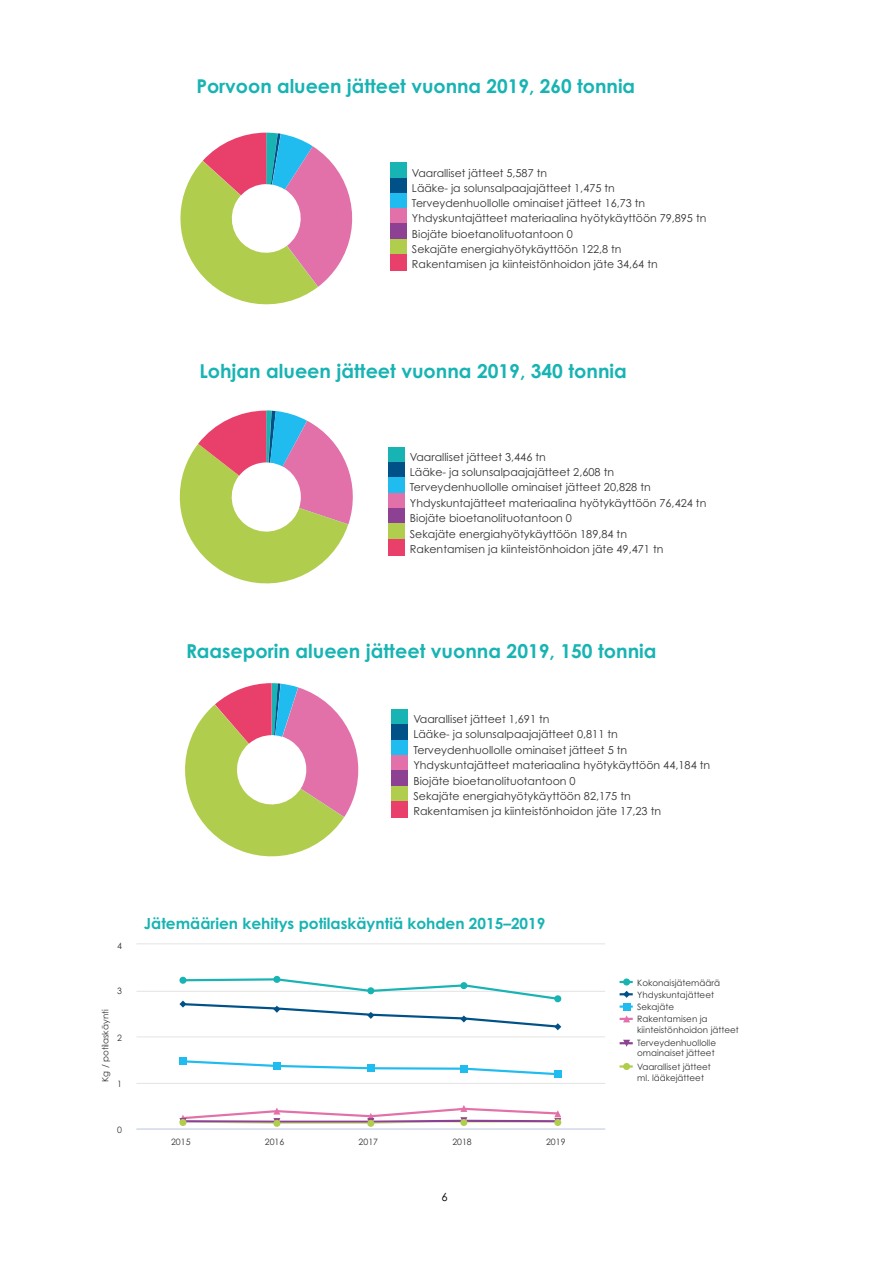
<style>
.page{position:relative;width:893px;height:1263px;background:#fff}
.page>*{position:absolute;margin:0;border:0;box-sizing:border-box;transform-origin:0 0}
.t1{font:700 19.2px "Century Gothic Pro";color:#18b3b3}
.t2{font:700 19.05px "Century Gothic Pro";color:#18b3b3}
.t3{font:700 15.3px "Century Gothic Pro";color:#18b3b3}
.t4{font:11.25px "Century Gothic Pro";color:#000}
.t5{font:10.95px/15.3px "Century Gothic Pro";color:#333}
.t6{font:8.85px/12.3px "Century Gothic Pro";color:#333}
</style>
<div class="page">
<svg style="left:180px;top:133px;width:173px;height:172px"></svg>
<div style="left:390px;top:163px;width:16px;height:16px;background:#18b3b3"></div>
<div style="left:390px;top:178px;width:16px;height:16px;background:#005188"></div>
<div style="left:390px;top:193px;width:16px;height:16px;background:#21bcef"></div>
<div style="left:390px;top:208px;width:16px;height:17px;background:#e271a9"></div>
<div style="left:390px;top:224px;width:16px;height:16px;background:#8d4192"></div>
<div style="left:390px;top:239px;width:16px;height:16px;background:#b1cd4d"></div>
<div style="left:390px;top:254px;width:16px;height:16px;background:#e9406b"></div>
<svg style="left:179px;top:410px;width:174px;height:174px"></svg>
<div style="left:388px;top:447px;width:16px;height:16px;background:#18b3b3"></div>
<div style="left:388px;top:462px;width:16px;height:17px;background:#005188"></div>
<div style="left:388px;top:477px;width:16px;height:17px;background:#21bcef"></div>
<div style="left:388px;top:493px;width:16px;height:16px;background:#e271a9"></div>
<div style="left:388px;top:508px;width:16px;height:17px;background:#8d4192"></div>
<div style="left:388px;top:524px;width:16px;height:16px;background:#b1cd4d"></div>
<div style="left:388px;top:539px;width:16px;height:16px;background:#e9406b"></div>
<svg style="left:185px;top:683px;width:174px;height:174px"></svg>
<div style="left:391px;top:709px;width:17px;height:16px;background:#18b3b3"></div>
<div style="left:391px;top:724px;width:17px;height:17px;background:#005188"></div>
<div style="left:391px;top:740px;width:17px;height:16px;background:#21bcef"></div>
<div style="left:391px;top:755px;width:17px;height:17px;background:#e271a9"></div>
<div style="left:391px;top:771px;width:17px;height:16px;background:#8d4192"></div>
<div style="left:391px;top:786px;width:17px;height:16px;background:#b1cd4d"></div>
<div style="left:391px;top:801px;width:17px;height:17px;background:#e9406b"></div>
<hr style="left:136px;top:1083px;width:469px;height:1px;background:#e6e6e6">
<hr style="left:136px;top:1036px;width:469px;height:1px;background:#e6e6e6">
<hr style="left:136px;top:991px;width:469px;height:1px;background:#e6e6e6">
<hr style="left:136px;top:943px;width:469px;height:1px;background:#e6e6e6">
<hr style="left:136px;top:1128px;width:469px;height:1px;background:#ccd6eb">
<svg style="left:186px;top:1059px;width:374px;height:16px"></svg>
<div style="left:179px;top:1057px;width:7px;height:8px;background:#21bcef"></div>
<div style="left:273px;top:1063px;width:7px;height:7px;background:#21bcef"></div>
<div style="left:367px;top:1064px;width:7px;height:7px;background:#21bcef"></div>
<div style="left:460px;top:1065px;width:7px;height:7px;background:#21bcef"></div>
<div style="left:554px;top:1071px;width:7px;height:7px;background:#21bcef"></div>
<svg style="left:179px;top:1105px;width:382px;height:20px"></svg>
<div style="left:179px;top:1119px;width:7px;height:7px;background:#b1cd4d;border-radius:50%"></div>
<div style="left:273px;top:1120px;width:7px;height:7px;background:#b1cd4d;border-radius:50%"></div>
<div style="left:367px;top:1120px;width:7px;height:7px;background:#b1cd4d;border-radius:50%"></div>
<div style="left:460px;top:1119px;width:7px;height:7px;background:#b1cd4d;border-radius:50%"></div>
<div style="left:554px;top:1119px;width:7px;height:7px;background:#b1cd4d;border-radius:50%"></div>
<svg style="left:620px;top:981px;width:13px;height:2px"></svg>
<div style="left:623px;top:978px;width:7px;height:7px;background:#18b3b3;border-radius:50%"></div>
<svg style="left:620px;top:991px;width:13px;height:7px"></svg>
<svg style="left:620px;top:1005px;width:13px;height:3px"></svg>
<div style="left:623px;top:1003px;width:7px;height:7px;background:#21bcef"></div>
<svg style="left:620px;top:1015px;width:13px;height:7px"></svg>
<svg style="left:620px;top:1040px;width:13px;height:7px"></svg>
<svg style="left:620px;top:1065px;width:13px;height:2px"></svg>
<div style="left:623px;top:1063px;width:7px;height:7px;background:#b1cd4d;border-radius:50%"></div>
<svg style="left:179px;top:977px;width:382px;height:53px"></svg>
<h2 class="t2" style="left:196px;top:74px;width:440px">Porvoon alueen jätteet vuonna 2019, 260 tonnia</h2>
<p class="t5" style="left:412px;top:165px;width:296px">Vaaralliset jätteet 5,587 tn<br>Lääke- ja solunsalpaajajätteet 1,475 tn Terveydenhuollolle ominaiset jätteet 16,73 tn Yhdyskuntajätteet materiaalina hyötykäyttöön 79,895 tn Biojäte bioetanolituotantoon 0<br>Sekajäte energiahyötykäyttöön 122,8 tn<br>Rakentamisen ja kiinteistönhoidon jäte 34,64 tn</p>
<h1 class="t1" style="left:199px;top:359px;width:429px">Lohjan alueen jätteet vuonna 2019, 340 tonnia</h1>
<p class="t5" style="left:410px;top:449px;width:298px">Vaaralliset jätteet 3,446 tn<br>Lääke- ja solunsalpaajajätteet 2,608 tn Terveydenhuollolle ominaiset jätteet 20,828 tn Yhdyskuntajätteet materiaalina hyötykäyttöön 76,424 tn Biojäte bioetanolituotantoon 0<br>Sekajäte energiahyötykäyttöön 189,84 tn<br>Rakentamisen ja kiinteistönhoidon jäte 49,471 tn</p>
<h1 class="t1" style="left:186px;top:639px;width:472px">Raaseporin alueen jätteet vuonna 2019, 150 tonnia</h1>
<p class="t5" style="left:413px;top:711px;width:298px">Vaaralliset jätteet 1,691 tn<br>Lääke- ja solunsalpaajajätteet 0,811 tn Terveydenhuollolle ominaiset jätteet 5 tn Yhdyskuntajätteet materiaalina hyötykäyttöön 44,184 tn Biojäte bioetanolituotantoon 0<br>Sekajäte energiahyötykäyttöön 82,175 tn<br>Rakentamisen ja kiinteistönhoidon jäte 17,23 tn</p>
<p class="t6" style="left:117px;top:939px;width:6px">4</p>
<p class="t6" style="left:117px;top:985px;width:6px">3</p>
<p class="t6" style="left:99px;top:1082px;width:74px;rotate:-90deg">Kg / potilaskäynti</p>
<p class="t6" style="left:117px;top:1031px;width:6px">2</p>
<p class="t6" style="left:117px;top:1077px;width:6px">1</p>
<p class="t6" style="left:117px;top:1123px;width:6px">0</p>
<h3 class="t3" style="left:144px;top:914px;width:403px">Jätemäärien kehitys potilaskäyntiä kohden 2015–2019</h3>
<p class="t6" style="left:171px;top:1136px;width:21px">2015</p>
<p class="t6" style="left:265px;top:1136px;width:21px">2016</p>
<p class="t6" style="left:359px;top:1136px;width:21px">2017</p>
<p class="t6" style="left:452px;top:1136px;width:21px">2018</p>
<p class="t6" style="left:546px;top:1136px;width:21px">2019</p>
<p class="t4" style="left:441px;top:1190px;width:8px">6</p>
<p class="t6" style="left:637px;top:976px;width:84px">Kokonaisjätemäärä<br>Yhdyskuntajätteet<br>Sekajäte<br>Rakentamisen ja</p>
<p class="t6" style="left:637px;top:1023px;width:103px;line-height:12.8px">kiinteistönhoidon jätteet<br>Terveydenhuollolle</p>
<p class="t6" style="left:637px;top:1046px;width:79px;line-height:13.8px">omainaiset jätteet<br>Vaaralliset jätteet</p>
<p class="t6" style="left:637px;top:1071px;width:68px">ml. lääkejätteet</p>
</div>
